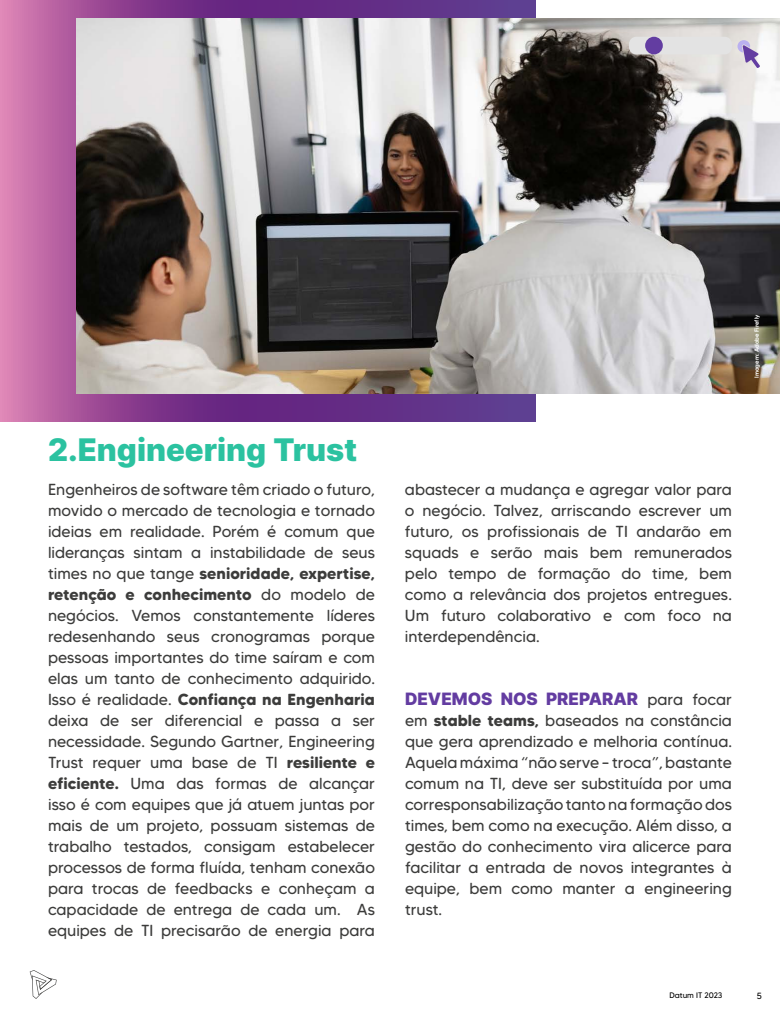
<style>
.page{position:relative;width:780px;height:1017px;background:#fff}
.page>*{position:absolute;margin:0;border:0;box-sizing:border-box;transform-origin:0 0}
.t1{font:900 32px "Pretendard";color:#2bc2a0}
.t2{font:900 17.5px "Pretendard";color:#633ca1}
.t3{font:16px/21px "MADE Tommy Soft";color:#3c3c3b;text-align:justify}
.t4{font:9px "MADE Tommy Soft";color:#000}
.t5{font:8px "MADE Tommy Soft";letter-spacing:-.005em;color:#000}
.t6{font:500 6px "MADE Tommy Soft";color:#fff}
.s1{font-weight:700}
.s2{font-family:"MADE Tommy Soft";font-weight:400;font-size:16px;color:#3c3c3b}
</style>
<div class="page">
<svg style="left:0;top:0;width:536px;height:421px;background:#a2579c"></svg>
<img style="left:76px;top:18px;width:704px;height:376px">
<div style="left:629px;top:37px;width:103px;height:17px;background:#e3e3e3;border-radius:7px"></div>
<div style="left:645px;top:37px;width:18px;height:17px;background:#633da1;border-radius:50%"></div>
<svg style="left:737px;top:40px;width:23px;height:28px"></svg>
<svg style="left:30px;top:970px;width:27px;height:29px"></svg>
<p class="t6" style="left:753px;top:378px;width:65px;rotate:-90deg">Imagem: Adobe Firefly</p>
<h1 class="t1" style="left:48px;top:426px;width:310px">2.Engineering Trust</h1>
<p class="t3" style="left:48px;top:479px;width:329px">Engenheiros de software têm criado o futuro, movido o mercado de tecnologia e tornado ideias em realidade. Porém é comum que lideranças sintam a instabilidade de seus times no que tange <span class="s1">senioridade, expertise, retenção e conhecimento</span> do modelo de negócios. Vemos constantemente líderes redesenhando seus cronogramas porque pessoas importantes do time saíram e com elas um tanto de conhecimento adquirido.<br>Isso é realidade. <span class="s1">Confiança na Engenharia </span>deixa de ser diferencial e passa a ser necessidade. Segundo Gartner, Engineering Trust requer uma base de TI <span class="s1">resiliente e eficiente.</span> Uma das formas de alcançar isso é com equipes que já atuem juntas por mais de um projeto, possuam sistemas de trabalho testados, consigam estabelecer processos de forma fluída, tenham conexão para trocas de feedbacks e conheçam a capacidade de entrega de cada um. As equipes de TI precisarão de energia para</p>
<p class="t3" style="left:405px;top:479px;width:329px">abastecer a mudança e agregar valor para o negócio. Talvez, arriscando escrever um futuro, os profissionais de TI andarão em squads e serão mais bem remunerados pelo tempo de formação do time, bem como a relevância dos projetos entregues.<br>Um futuro colaborativo e com foco na interdependência.</p>
<p class="t2" style="left:405px;top:686px;width:328px">DEVEMOS NOS PREPARAR <span class="s2">para focar</span></p>
<p class="t3" style="left:405px;top:710px;width:329px">em <span class="s1">stable teams,</span> baseados na constância que gera aprendizado e melhoria contínua.<br>Aquela máxima “não serve – troca”, bastante comum na TI, deve ser substituída por uma corresponsabilização tanto na formação dos times, bem como na execução. Além disso, a gestão do conhecimento vira alicerce para facilitar a entrada de novos integrantes à equipe, bem como manter a engineering trust.</p>
<p class="t5" style="left:670px;top:991px;width:54px">Datum IT 2023</p>
<p class="t4" style="left:757px;top:990px;width:7px">5</p>
</div>
